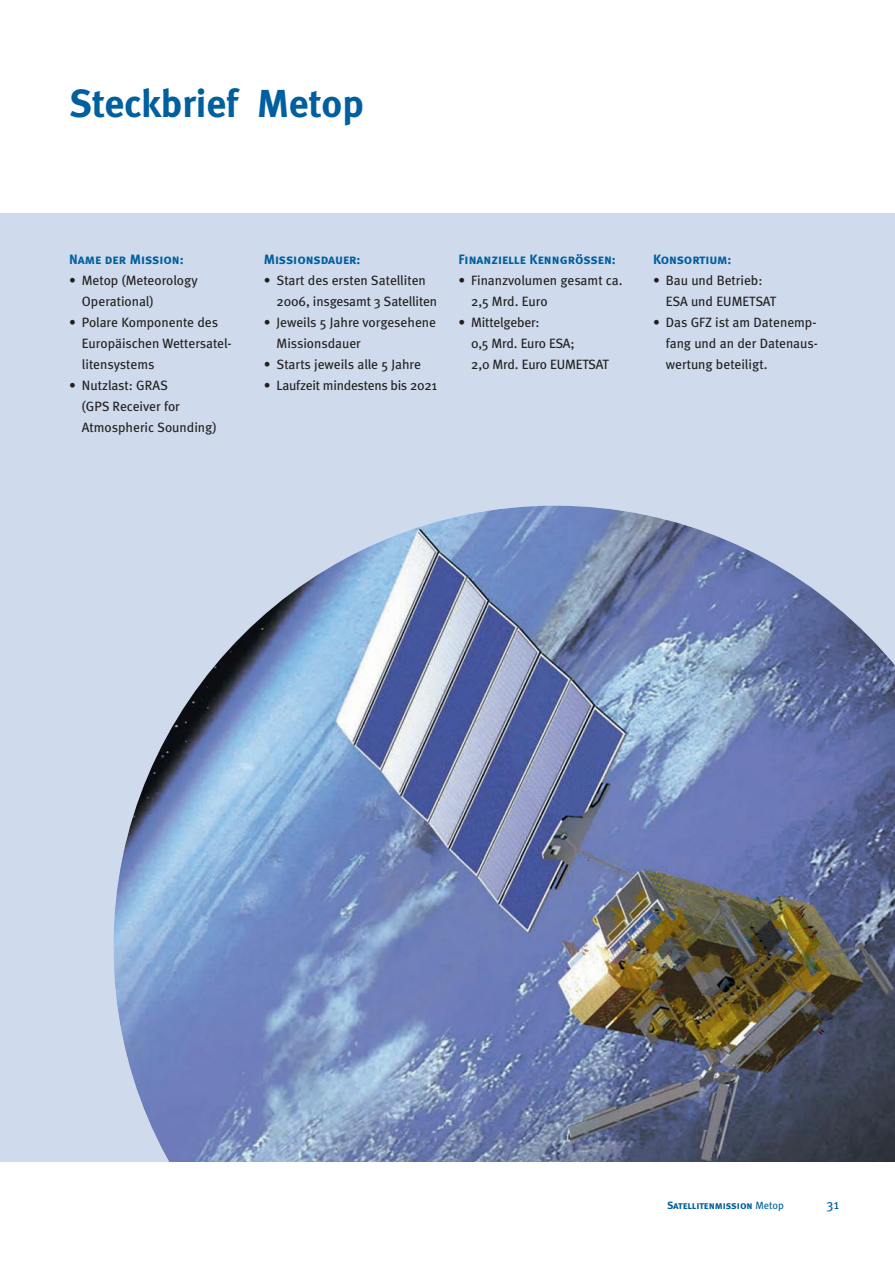
<style>
.page{position:relative;width:895px;height:1264px;background:#fff}
.page>*{position:absolute;margin:0;border:0;box-sizing:border-box;transform-origin:0 0}
.t1{font:700 39px "Meta";color:#005f9f}
.t2{font:13.5px/21px "Meta";letter-spacing:-.005em;color:#231f20}
.t3{font:13.5px "Meta Bold Caps";color:#005f9f}
.t4{font:13.5px "Meta Book Caps";color:#005f9f}
.t5{font:10.5px "Meta Bold Caps";letter-spacing:-.01em;color:#005f9f}
.s1{font-family:"Meta"}
</style>
<div class="page">
<hr style="left:0;top:214px;width:1px;height:952px;background:#cfdbec">
<div style="left:1px;top:214px;width:893px;height:952px;background:#cfdbec"></div>
<img style="left:113px;top:506px;width:781px;height:656px">
<div style="left:0;top:1162px;width:894px;height:102px;background:#fff"></div>
<h1 class="t1" style="left:69px;top:79px;width:296px">Steckbrief Metop</h1>
<p class="t3" style="left:69px;top:251px;width:116px">Name der Mission:</p>
<p class="t2" style="left:82px;top:270px;width:117px;text-indent:-13px">• Metop (Meteorology<br>Operational)</p>
<p class="t2" style="left:82px;top:312px;width:151px;text-indent:-13px">• Polare Komponente des<br>Europäischen Wettersatel - litensystems</p>
<p class="t2" style="left:82px;top:375px;width:136px;text-indent:-13px">• Nutzlast: GRAS<br>(GPS Receiver for<br>Atmos pheric Sounding)</p>
<p class="t3" style="left:264px;top:251px;width:98px">Missionsdauer:</p>
<p class="t2" style="left:276px;top:270px;width:162px;text-indent:-13px">• Start des ersten Satelliten<br>2006, insgesamt 3 Satelliten</p>
<p class="t2" style="left:276px;top:312px;width:161px;text-indent:-13px">• Jeweils 5 Jahre vorgesehene<br>Missionsdauer</p>
<p class="t2" style="left:264px;top:354px;width:159px">• Starts jeweils alle 5 Jahre</p>
<p class="t2" style="left:264px;top:375px;width:175px">• Laufzeit mindestens bis 2021</p>
<p class="t3" style="left:458px;top:251px;width:159px">Finanzielle Kenngrößen:</p>
<p class="t2" style="left:471px;top:270px;width:153px;text-indent:-13px">• Finanzvolumen gesamt ca.<br>2,5 Mrd. Euro</p>
<p class="t2" style="left:471px;top:312px;width:139px;text-indent:-13px">• Mittelgeber:<br>0,5 Mrd. Euro ESA;<br>2,0 Mrd. Euro EUMETSAT</p>
<p class="t3" style="left:653px;top:251px;width:80px">Konsortium:</p>
<p class="t2" style="left:665px;top:270px;width:112px;text-indent:-13px">• Bau und Betrieb:<br>ESA und EUMETSAT</p>
<p class="t2" style="left:665px;top:312px;width:153px;text-align:justify;text-indent:-13px">• Das GFZ ist am Datenemp&shy;fang und an der Datenaus&shy;wertung beteiligt.</p>
<p class="t5" style="left:667px;top:1199px;width:118px">Satellitenmission <span class="s1">Metop</span></p>
<p class="t4" style="left:826px;top:1196px;width:14px">31</p>
</div>
